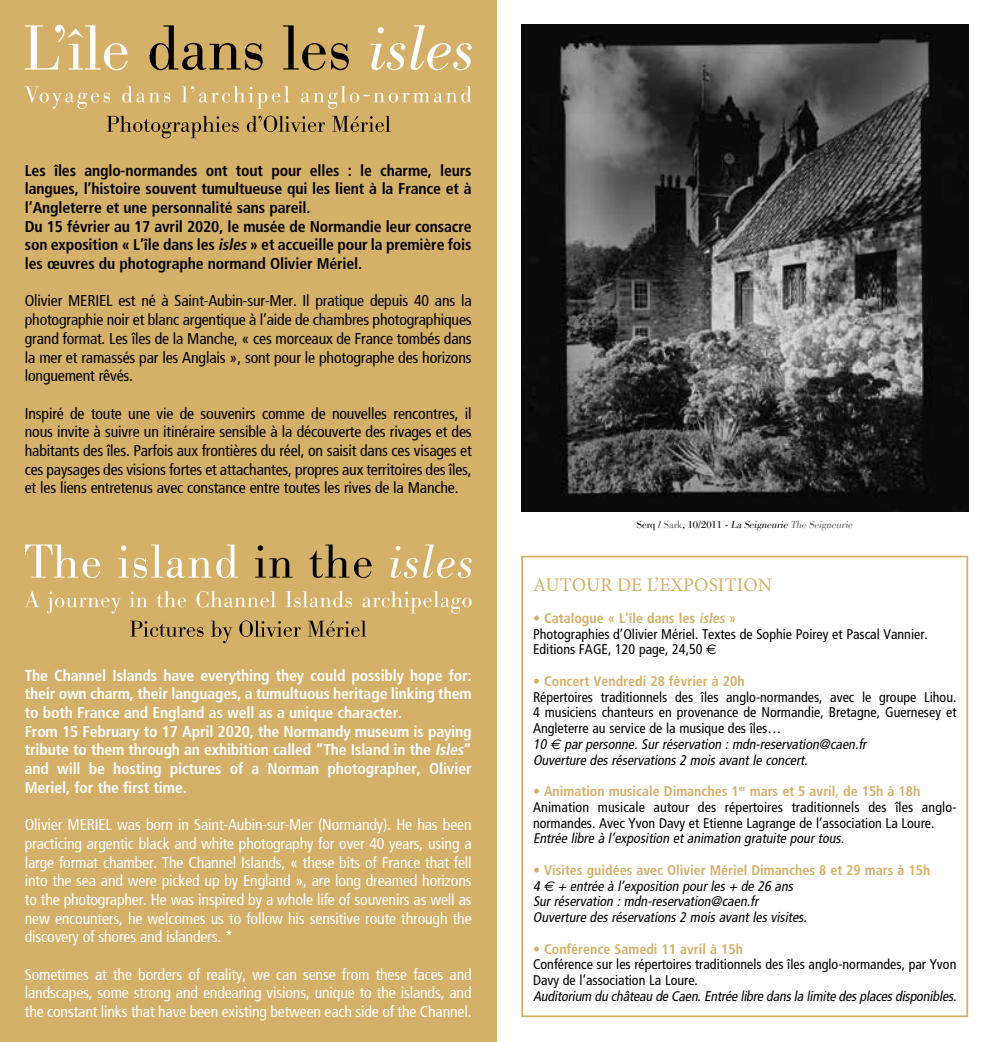
<style>
.page{position:relative;width:993px;height:1042px;background:#fff}
.page>*{position:absolute;margin:0;border:0;box-sizing:border-box;transform-origin:0 0}
.t1{font:19.25px "Minion Pro";letter-spacing:.01em;color:#d5b069}
.t2{font:condensed 15.75px/18.7px "Frutiger";letter-spacing:-.01em;color:#000;text-align:justify}
.t3{font:condensed 15.75px/18.7px "Frutiger";letter-spacing:-.01em;color:#fff;text-align:justify}
.t4{font:700 condensed 15.75px/18.7px "Frutiger";letter-spacing:-.01em;color:#fff}
.t5{font:700 condensed 15.75px/18.7px "Frutiger";letter-spacing:-.01em;color:#000}
.t6{font:condensed 14px/15.8px "Frutiger";color:#000}
.t7{font:italic condensed 14px/15.8px "Frutiger";color:#000}
.t8{font:700 condensed 14px "Frutiger";color:#d5b069}
.t9{font:10.5px "Bodoni LT";color:#000}
.s1{font-style:italic}
.s2{color:#575756}
.s3{font-style:italic;color:#575756}
.s4{font-weight:700;color:#d5b069}
.s5{font-weight:700;font-style:italic;color:#d5b069}
.s6{font-family:"Euro Sans";font-stretch:normal}
.s7{font-family:"Euro Sans";font-style:italic;font-stretch:normal}
.s8{font-weight:700;font-style:normal;color:#d5b069}
</style>
<div class="page">
<div style="left:521px;top:556px;width:446px;height:461px;border:2px solid #d5b069"></div>
<div style="left:0;top:0;width:496px;height:1042px;background:#d5b069"></div>
<svg style="left:390px;top:544px;width:81px;height:34px"></svg>
<svg style="left:255px;top:544px;width:116px;height:34px"></svg>
<svg style="left:25px;top:544px;width:213px;height:34px"></svg>
<svg style="left:130px;top:620px;width:236px;height:23px"></svg>
<svg style="left:25px;top:591px;width:446px;height:23px"></svg>
<svg style="left:107px;top:116px;width:283px;height:22px"></svg>
<svg style="left:25px;top:86px;width:446px;height:23px"></svg>
<svg style="left:370px;top:25px;width:101px;height:45px"></svg>
<svg style="left:149px;top:25px;width:199px;height:45px"></svg>
<svg style="left:25px;top:25px;width:102px;height:45px"></svg>
<img style="left:521px;top:25px;width:446px;height:486px">
<p class="t5" style="left:25px;top:161px;width:448px">Les îles anglo-normandes ont tout pour elles : le charme, leurs langues, l’histoire souvent tumultueuse qui les lient à la France et à l’Angleterre et une personnalité sans pareil.<br>Du 15 février au 17 avril 2020, le musée de Normandie leur consacre son exposition « L’île dans les <span class="s1">isles</span>» et accueille pour la première fois les œuvres du photographe normand Olivier Mériel.</p>
<p class="t2" style="left:25px;top:292px;width:448px">Olivier MERIEL est né à Saint-Aubin-sur-Mer. Il pratique depuis 40 ans la photographie noir et blanc argentique à l’aide de chambres photographiques grand format. Les îles de la Manche, « ces morceaux de France tombés dans la mer et ramassés par les Anglais », sont pour le photographe des horizons longuement rêvés.</p>
<p class="t2" style="left:25px;top:404px;width:448px">Inspiré de toute une vie de souvenirs comme de nouvelles rencontres, il nous invite à suivre un itinéraire sensible à la découverte des rivages et des habitants des îles. Parfois aux frontières du réel, on saisit dans ces visages et ces paysages des visions fortes et attachantes, propres aux territoires des îles, et les liens entretenus avec constance entre toutes les rives de la Manche.</p>
<p class="t4" style="left:25px;top:666px;width:448px">The Channel Islands have everything they could possibly hope for: their own charm, their languages, a tumultuous heritage linking them to both France and England as well as a unique character.<br>From 15 February to 17 April 2020, the Normandy museum is paying tribute to them through an exhibition called “The Island in the <span class="s1">Isles</span>” and will be hosting pictures of a Norman photographer, Olivier Meriel, for the first time.</p>
<p class="t3" style="left:25px;top:815px;width:448px">Olivier MERIEL was born in Saint-Aubin-sur-Mer (Normandy). He has been practicing argentic black and white photography for over 40 years, using a large format chamber. The Channel Islands, « these bits of France that fell into the sea and were picked up by England », are long dreamed horizons to the photographer. He was inspired by a whole life of souvenirs as well as new encounters, he welcomes us to follow his sensitive route through the discovery of shores and islanders. *</p>
<p class="t3" style="left:25px;top:965px;width:448px">Sometimes at the borders of reality, we can sense from these faces and landscapes, some strong and endearing visions, unique to the islands, and the constant links that have been existing between each side of the Channel.</p>
<p class="t9" style="left:636px;top:519px;width:219px">S e r q / <span class="s2">S a r k</span> , 1 0 / 2 0 1 1 - <span class="s1">La Seigneurie</span> <span class="s3">The Seigneurie</span></p>
<h1 class="t1" style="left:533px;top:572px;width:240px">AUTOUR DE L’EXPOSITION</h1>
<p class="t6" style="left:533px;top:610px;width:396px"><span class="s4">• Catalogue « L’île dans les</span> <span class="s5">isles</span><span class="s4">»<br></span>Photographies d’Olivier Mériel. Textes de Sophie Poirey et Pascal Vannier.<br>Editions FAGE, 120 page, 24,50 <span class="s6">e</span></p>
<p class="t8" style="left:533px;top:672px;width:213px">• Concert Vendredi 28 février à 20h</p>
<p class="t6" style="left:533px;top:689px;width:425px">Répertoires traditionnels des îles anglo-normandes, avec le groupe Lihou.<br>4 musiciens chanteurs en provenance de Normandie, Bretagne, Guernesey et Angleterre au service de la musique des îles…<br><span class="s1">10</span> <span class="s7">€</span> <span class="s1">parpersonne.Surréservation :mdn-reservation@caen.fr<br>Ouverture desréservations2 moisavantle concert.</span></p>
<p class="t6" style="left:533px;top:783px;width:425px"><span class="s4">• Animation musicale Dimanches 1</span><sup>er</sup> <span class="s4">mars et 5 avril, de 15h à 18h<br></span>Animation musicale autour des répertoires traditionnels des îles anglo&shy;normandes. Avec Yvon Davy et Etienne Lagrange de l’association La Loure.</p>
<p class="t7" style="left:533px;top:830px;width:315px">Entrée libre à l’exposition etanimation gratuite pourtous.</p>
<p class="t7" style="left:533px;top:862px;width:398px"><span class="s8">• Visites guidées avec Olivier Mériel Dimanches 8 et 29 mars à 15h </span>4 <span class="s6">€</span> + entrée à l’exposition pourles+ de 26 ans<br>Surréservation :mdn-reservation@caen.fr<br>Ouverture desréservations2 moisavantlesvisites.</p>
<p class="t8" style="left:533px;top:940px;width:211px">• Conférence Samedi 11 avril à 15h</p>
<p class="t6" style="left:533px;top:956px;width:425px">Conférence sur les répertoires traditionnels des îles anglo-normandes, par Yvon<br>Davy de l’association La Loure.</p>
<p class="t7" style="left:533px;top:988px;width:428px">Auditorium du château de Caen.Entrée libre dansla limite desplacesdisponibles.</p>
</div>
